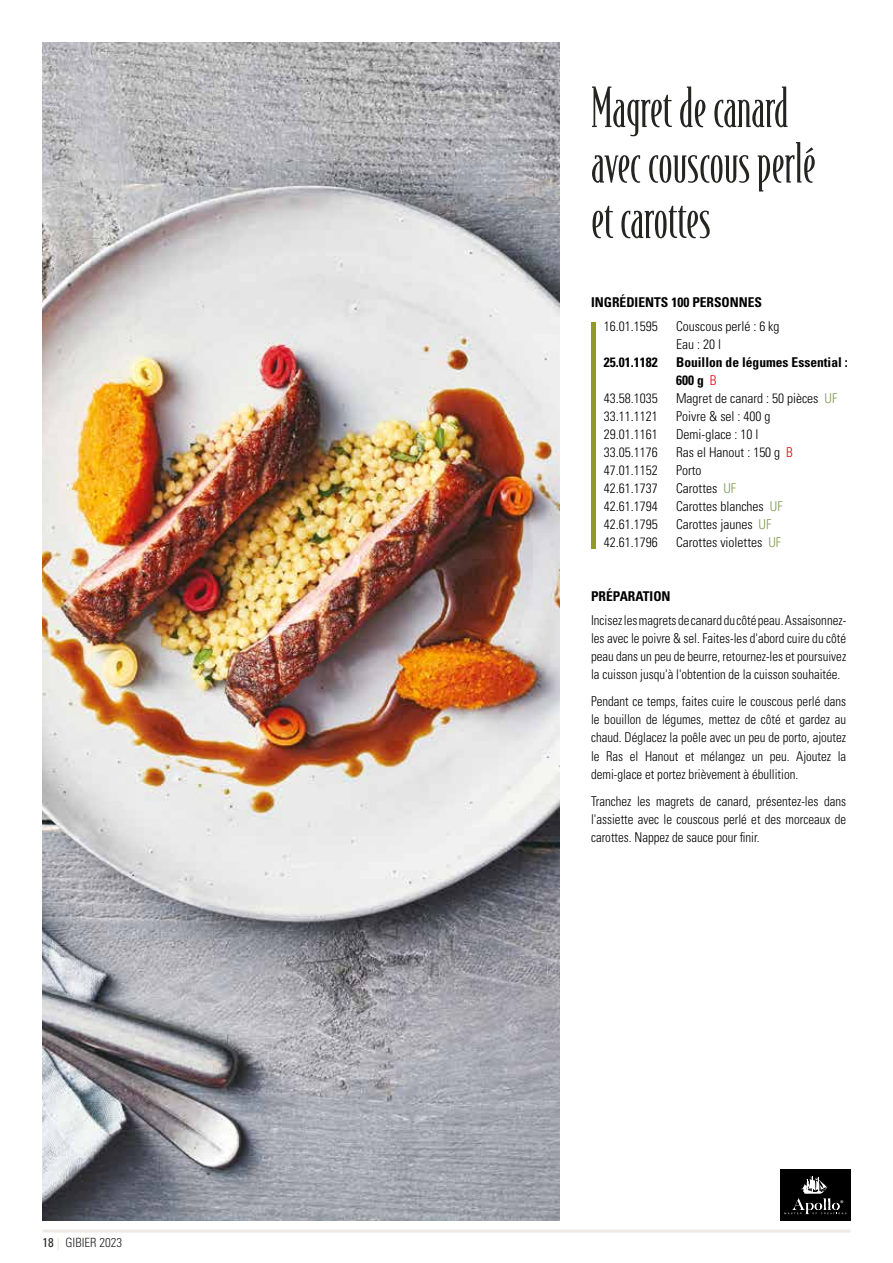
<style>
.page{position:relative;width:893px;height:1263px;background:#fff}
.page>*{position:absolute;margin:0;border:0;box-sizing:border-box;transform-origin:0 0}
.t1{font:300 52.5px/55.5px "Bodega Serif";color:#242423}
.t2{font:300 condensed 13.5px/18px "Univers LT Std";color:#000;text-align:justify;scale:.95 1}
.t3{font:300 condensed 13.5px/18px "Univers LT Std";color:#000}
.t4{font:700 condensed 13.5px/18px "Univers LT Std";color:#000}
.t5{font:300 condensed 12.75px "Univers LT Std";color:#242423}
.s1{font-weight:400}
.s2{font-weight:700;color:#eee9e5}
.s3{font-weight:300;color:#e30613}
.s4{color:#7f9852}
.s5{color:#e30613}
</style>
<div class="page">
<hr style="left:43px;top:1229px;width:807px;height:3px;background:#eee9e5">
<img style="left:43px;top:43px;width:516px;height:1177px">
<hr style="left:591px;top:322px;width:4px;height:227px;background:#919a25">
<div style="left:780px;top:1169px;width:70px;height:51px;background:#000"></div>
<svg style="left:784px;top:1176px;width:62px;height:38px"></svg>
<p class="t5" style="left:43px;top:1234px;width:81px"><span class="s1">18</span> <span class="s2">|</span> GIBIER 2023</p>
<h1 class="t1" style="left:591px;top:79px;width:226px">Magret de canard avec couscous perlé et carottes</h1>
<p class="t4" style="left:591px;top:294px;width:173px">INGRÉDIENTS 100 PERSONNES</p>
<p class="t3" style="left:604px;top:318px;width:55px">16.01.1595</p>
<p class="t3" style="left:676px;top:318px;width:105px">Couscous perlé : 6 kg<br>Eau : 20 l</p>
<p class="t4" style="left:604px;top:354px;width:55px">25.01.1182</p>
<p class="t4" style="left:676px;top:354px;width:173px">Bouillon de légumes Essential :<br>600 g <span class="s3">B</span></p>
<p class="t3" style="left:604px;top:390px;width:55px">43.58.1035</p>
<p class="t3" style="left:676px;top:390px;width:163px">Magret de canard : 50 pièces <span class="s4">UF</span></p>
<p class="t3" style="left:604px;top:408px;width:55px">33.11.1121</p>
<p class="t3" style="left:676px;top:408px;width:96px">Poivre &amp; sel : 400 g</p>
<p class="t3" style="left:604px;top:426px;width:55px">29.01.1161</p>
<p class="t3" style="left:676px;top:426px;width:84px">Demi-glace : 10 l</p>
<p class="t3" style="left:604px;top:444px;width:55px">33.05.1176</p>
<p class="t3" style="left:676px;top:444px;width:118px">Ras el Hanout : 150 g <span class="s5">B</span></p>
<p class="t3" style="left:604px;top:462px;width:55px">47.01.1152</p>
<p class="t3" style="left:676px;top:462px;width:27px">Porto</p>
<p class="t3" style="left:604px;top:480px;width:55px">42.61.1737</p>
<p class="t3" style="left:676px;top:480px;width:61px">Carottes <span class="s4">UF</span></p>
<p class="t3" style="left:604px;top:498px;width:55px">42.61.1794</p>
<p class="t3" style="left:676px;top:498px;width:108px">Carottes blanches <span class="s4">UF</span></p>
<p class="t3" style="left:604px;top:516px;width:55px">42.61.1795</p>
<p class="t3" style="left:676px;top:516px;width:97px">Carottes jaunes <span class="s4">UF</span></p>
<p class="t3" style="left:604px;top:534px;width:55px">42.61.1796</p>
<p class="t3" style="left:676px;top:534px;width:106px">Carottes violettes <span class="s4">UF</span></p>
<p class="t4" style="left:591px;top:588px;width:81px">PRÉPARATION</p>
<p class="t2" style="left:591px;top:612px;width:270px">Incisez les magrets de canard du côté peau. Assaisonnez&shy;les avec le poivre &amp; sel. Faites-les d'abord cuire du côté peau dans un peu de beurre, retournez-les et poursuivez la cuisson jusqu'à l'obtention de la cuisson souhaitée.</p>
<p class="t2" style="left:591px;top:693px;width:270px">Pendant ce temps, faites cuire le couscous perlé dans le bouillon de légumes, mettez de côté et gardez au chaud. Déglacez la poêle avec un peu de porto, ajoutez le Ras el Hanout et mélangez un peu. Ajoutez la demi-glace et portez brièvement à ébullition.</p>
<p class="t2" style="left:591px;top:792px;width:270px">Tranchez les magrets de canard, présentez-les dans l'assiette avec le couscous perlé et des morceaux de carottes. Nappez de sauce pour finir.</p>
</div>
